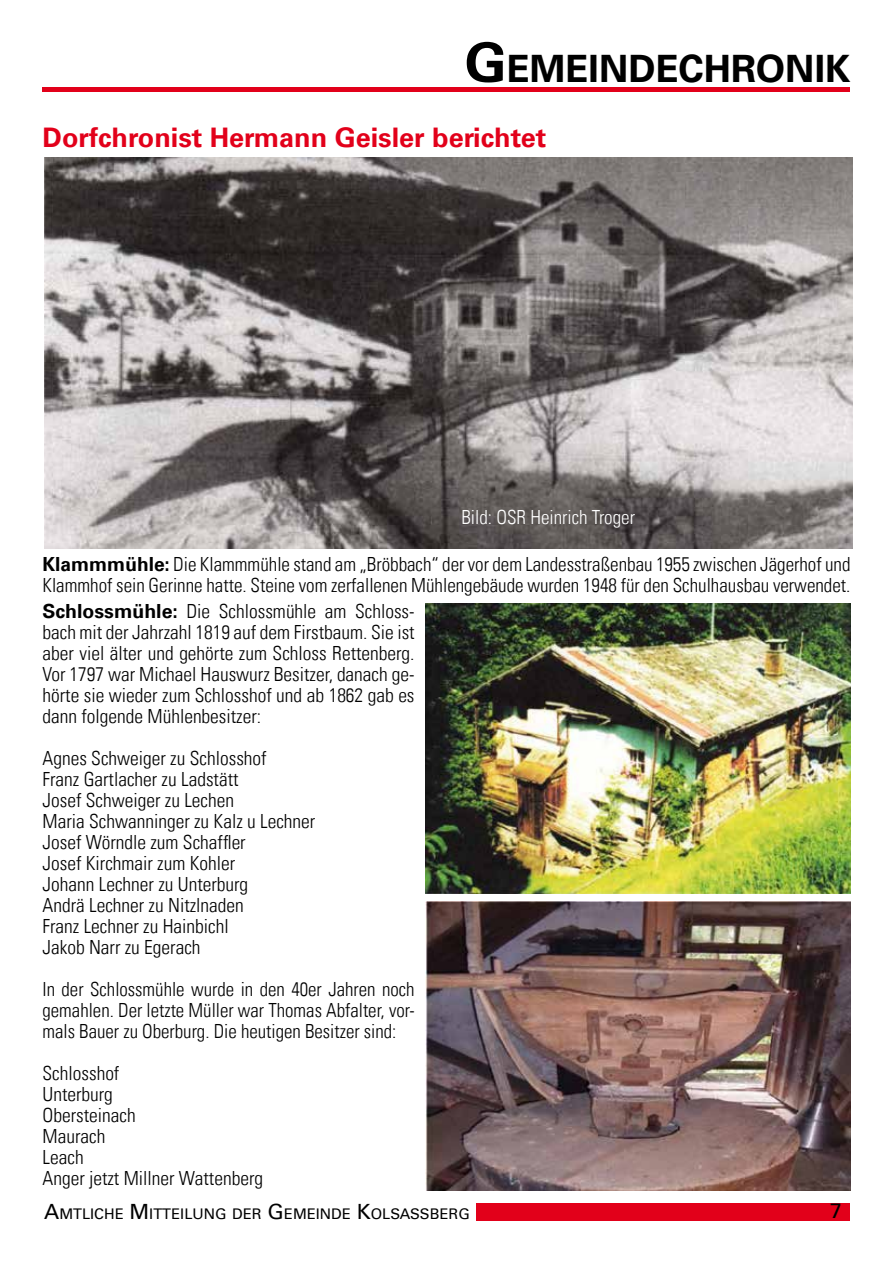
<style>
.page{position:relative;width:893px;height:1263px;background:#fff}
.page>*{position:absolute;margin:0;border:0;box-sizing:border-box;transform-origin:0 0}
.t1{font:700 37.8px "Univers Com 65";color:#000}
.t2{font:700 27px "Univers Com 65";color:#e2001a}
.t3{font:21px "Univers Com 55 Roman";color:#000}
.t4{font:19.5px/21px "Univers Com 47 Light Cond";color:#000}
.t5{font:19.5px "Univers Com 47 Light Cond";color:#fff}
.t6{font:14.7px "Univers Com 55 Roman";color:#000}
.s1{font-size:54px}
.s2{font-family:"Univers Com 65";font-weight:700}
.s3{font-size:21px}
</style>
<div class="page">
<div style="left:43px;top:1203px;width:807px;height:18px;background:#e2001a"></div>
<div style="left:42px;top:1201px;width:434px;height:21px;background:#fff"></div>
<hr style="left:43px;top:87px;width:807px;height:4px;background:#e2001a">
<img style="left:425px;top:604px;width:425px;height:289px">
<img style="left:425px;top:901px;width:425px;height:290px">
<img style="left:44px;top:157px;width:808px;height:392px">
<h1 class="t1" style="left:465px;top:46px;width:385px"><span class="s1">G</span>EMEINDECHRONIK</h1>
<h2 class="t2" style="left:43px;top:122px;width:505px">Dorfchronist Hermann Geisler berichtet</h2>
<p class="t5" style="left:461px;top:506px;width:175px">Bild: OSR Heinrich Troger</p>
<p class="t4" style="left:43px;top:554px;width:809px"><span class="s2">Klammmühle:</span> Die Klammmühle stand am „Bröbbach“ der vor dem Landesstraßenbau 1955 zwischen Jägerhof und<br>Klammhof sein Gerinne hatte. Steine vom zerfallenen Mühlengebäude wurden 1948 für den Schulhausbau verwendet.</p>
<p class="t4" style="left:43px;top:601px;width:374px;text-align:justify"><span class="s2">Schlossmühle:</span> Die Schlossmühle am Schloss&shy;bach mit der Jahrzahl 1819 auf dem Firstbaum. Sie ist aber viel älter und gehörte zum Schloss Rettenberg.<br>Vor 1797 war Michael Hauswurz Besitzer, danach ge&shy;hörte sie wieder zum Schlosshof und ab 1862 gab es dann folgende Mühlenbesitzer:</p>
<p class="t4" style="left:43px;top:748px;width:274px">Agnes Schweiger zu Schlosshof<br>Franz Gartlacher zu Ladstätt<br>Josef Schweiger zu Lechen<br>Maria Schwanninger zu Kalz u Lechner<br>Josef Wörndle zum Schaffler<br>Josef Kirchmair zum Kohler<br>Johann Lechner zu Unterburg<br>Andrä Lechner zu Nitzlnaden<br>Franz Lechner zu Hainbichl<br>Jakob Narr zu Egerach</p>
<p class="t4" style="left:43px;top:979px;width:374px;text-align:justify">In der Schlossmühle wurde in den 40er Jahren noch gemahlen. Der letzte Müller war Thomas Abfalter, vor&shy;mals Bauer zu Oberburg. Die heutigen Besitzer sind:</p>
<p class="t4" style="left:43px;top:1063px;width:222px">Schlosshof<br>Unterburg<br>Obersteinach<br>Maurach<br>Leach<br>Anger jetzt Millner Wattenberg</p>
<p class="t6" style="left:44px;top:1205px;width:427px"><span class="s3">A</span>MTLICHE <span class="s3">M</span> ITTEILUNG DER <span class="s3">G</span> EMEINDE <span class="s3">K</span>OLSASSBERG</p>
<p class="t3" style="left:830px;top:1198px;width:13px">7</p>
</div>
